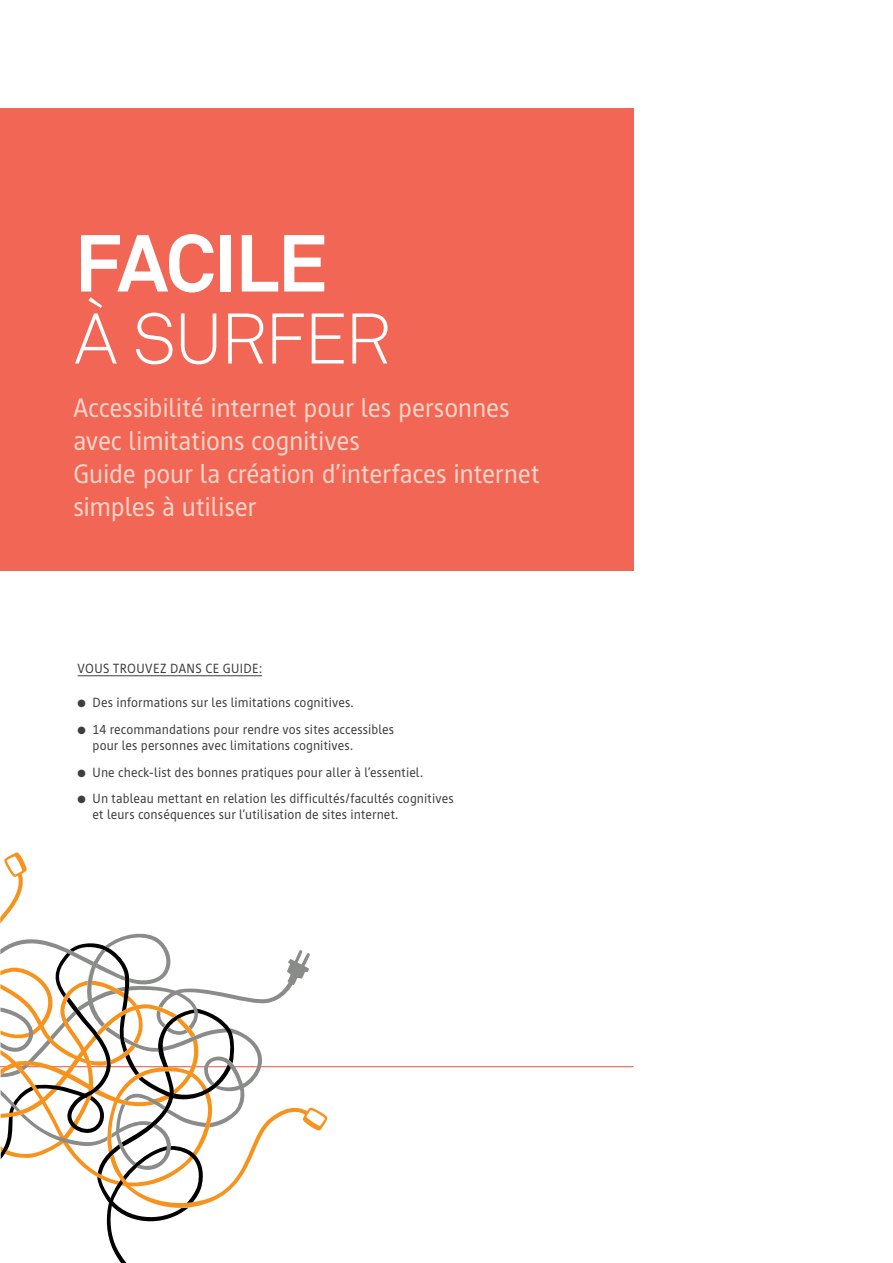
<style>
.page{position:relative;width:893px;height:1263px;background:#fff}
.page>*{position:absolute;margin:0;border:0;box-sizing:border-box;transform-origin:0 0}
.t1{font:700 79.5px "Akkurat Std";letter-spacing:-.03em;color:#fff}
.t2{font:300 70.5px "Akkurat Std";letter-spacing:-.03em;color:#fff}
.t3{font:27px/33px "Cast";letter-spacing:-.005em;color:#fcd5c8}
.t4{font:13.5px/16.2px "Cast";letter-spacing:.01em;color:#3e3e3f}
.t5{font:13.5px "Cast";letter-spacing:.03em;color:#3e3e3f}
</style>
<div class="page">
<hr style="left:0;top:1066px;width:634px;height:1px;background:#f26656">
<div style="left:0;top:108px;width:634px;height:463px;background:#f26656"></div>
<svg style="left:0;top:852px;width:330px;height:411px"></svg>
<hr style="left:78px;top:675px;width:184px;height:1px;background:#3e3e3f">
<h1 class="t1" style="left:74px;top:214px;width:255px">FACILE</h1>
<h1 class="t2" style="left:74px;top:297px;width:318px">À SURFER</h1>
<p class="t3" style="left:73px;top:391px;width:438px">Accessibilité internet pour les personnes avec limitations cognitives</p>
<p class="t3" style="left:73px;top:457px;width:468px">Guide pour la création d’interfaces internet simples à utiliser</p>
<p class="t5" style="left:78px;top:661px;width:186px">VOUS TROUVEZ DANS CE GUIDE:</p>
<p class="t4" style="left:78px;top:694px;width:277px">● Des informations sur les limitations cognitives.</p>
<p class="t4" style="left:93px;top:721px;width:303px;text-indent:-15px">● 14 recommandations pour rendre vos sites accessibles pour les personnes avec limitations cognitives.</p>
<p class="t4" style="left:78px;top:764px;width:347px">● Une check-list des bonnes pratiques pour aller à l’essentiel.</p>
<p class="t4" style="left:93px;top:790px;width:363px;text-indent:-15px">● Un tableau mettant en relation les difficultés/facultés cognitives et leurs conséquences sur l’utilisation de sites internet.</p>
</div>
